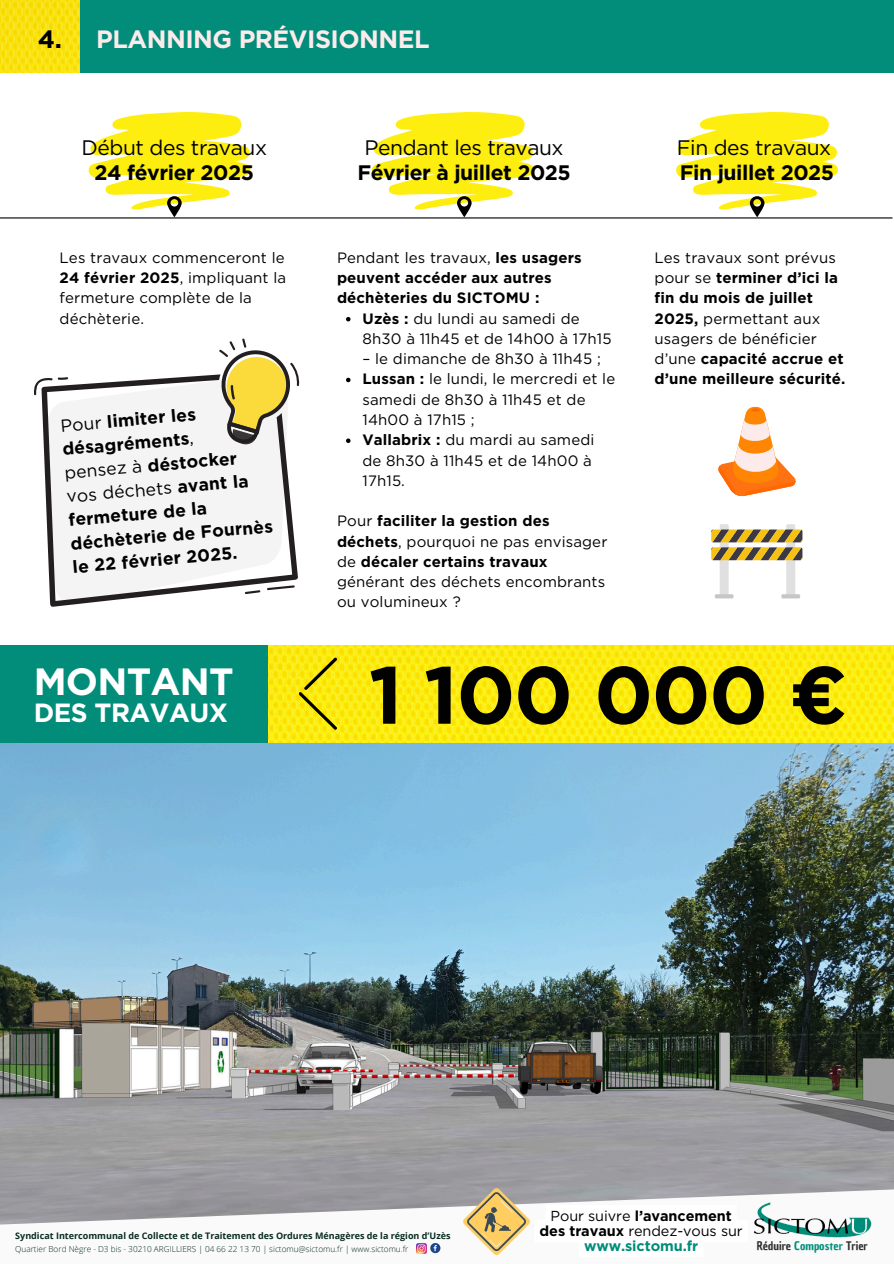
<style>
.page{position:relative;width:894px;height:1264px;background:#fff}
.page>*{position:absolute;margin:0;border:0;box-sizing:border-box;transform-origin:0 0}
.t1{font:700 80.85px "Gotham";letter-spacing:-.02em;color:#010101}
.t2{font:700 37.95px "Gotham";letter-spacing:-.02em;color:#fff}
.t3{font:700 26.25px "Gotham";letter-spacing:-.02em;color:#fff}
.t4{font:700 25.05px "Gotham";letter-spacing:-.02em;color:#fdeaeb}
.t5{font:700 25.05px "Gotham";color:#000}
.t6{font:700 21px/24.8px "Gotham";letter-spacing:-.02em;color:#000;text-align:center}
.t7{font:21px/24.8px "Gotham";letter-spacing:-.02em;color:#000;text-align:center}
.t8{font:700 17.4px/23.5px "Gotham";color:#000}
.t9{font:15px/20.2px "Gotham";letter-spacing:.01em;color:#000}
.t10{font:700 15px/20.2px "Gotham";letter-spacing:.01em;color:#000}
.t11{font:14.4px/15px "Gotham";letter-spacing:-.005em;color:#010101;text-align:center}
.t12{font:11.55px "Chau Philomene One";color:#2f2f2f}
.t13{font:700 9px "Open Sans";color:#092d1e}
.t14{font:300 8.25px "Open Sans";color:#092d1e}
.s1{font-weight:700}
.s2{font-weight:400}
.s3{font-weight:700;color:#018d7a}
.s4{color:#018d7a}
</style>
<div class="page">
<img style="left:0;top:742px;width:893px;height:378px">
<hr style="left:0;top:217px;width:892px;height:1px;background:#000">
<svg style="left:89px;top:112px;width:161px;height:105px"></svg>
<svg style="left:372px;top:112px;width:161px;height:105px"></svg>
<svg style="left:676px;top:112px;width:161px;height:105px"></svg>
<img style="left:268px;top:645px;width:625px;height:97px">
<img style="left:0;top:1120px;width:893px;height:67px">
<svg style="left:0;top:1187px;width:893px;height:67px"></svg>
<img style="left:752px;top:1200px;width:120px;height:39px">
<svg style="left:416px;top:1242px;width:24px;height:11px"></svg>
<svg style="left:41px;top:374px;width:257px;height:233px;fill:#f4f4f5"></svg>
<svg style="left:267px;top:585px;width:27px;height:5px"></svg>
<svg style="left:245px;top:590px;width:15px;height:4px"></svg>
<svg style="left:218px;top:338px;width:81px;height:106px"></svg>
<svg style="left:34px;top:377px;width:35px;height:18px"></svg>
<svg style="left:718px;top:407px;width:78px;height:90px"></svg>
<div style="left:719px;top:524px;width:9px;height:73px;background:#e0e0e0;border-radius:2px"></div>
<div style="left:786px;top:524px;width:9px;height:73px;background:#e0e0e0;border-radius:2px"></div>
<svg style="left:714px;top:594px;width:19px;height:4px"></svg>
<svg style="left:781px;top:594px;width:19px;height:4px"></svg>
<svg style="left:711px;top:529px;width:91px;height:31px;background:#ae9754"></svg>
<div style="left:80px;top:0;width:813px;height:73px;background:#018d7a"></div>
<img style="left:0;top:0;width:80px;height:73px">
<div style="left:0;top:645px;width:268px;height:97px;background:#018d7a"></div>
<svg style="left:299px;top:657px;width:38px;height:72px;background:#dfcf0e"></svg>
<svg style="left:462px;top:1187px;width:285px;height:68px"></svg>
<svg style="left:346px;top:317px;width:4px;height:4px"></svg>
<svg style="left:346px;top:378px;width:4px;height:4px"></svg>
<svg style="left:346px;top:438px;width:4px;height:5px"></svg>
<h6 class="t5" style="left:38px;top:24px;width:25px">4.</h6>
<h5 class="t4" style="left:96px;top:24px;width:335px">PLANNING PRÉVISIONNEL</h5>
<h2 class="t7" style="left:81px;top:135px;width:187px">Début des travaux<br><span class="s1">24 février 2025</span></h2>
<h3 class="t9" style="left:60px;top:247px;width:228px">Les travaux commenceront le<br><span class="s1">24 février 2025</span>, impliquant la fermeture complète de la déchèterie.</h3>
<p class="t8" style="left:59px;top:414px;width:204px;rotate:-5deg"><span class="s2">Pour</span> limiter les désagréments<span class="s2">,<br>pensez à</span> déstocker <span class="s2">vos déchets</span> avant la fermeture de la déchèterie de Fournès le 22 février 2025.</p>
<p class="t2" style="left:34px;top:658px;width:201px">MONTANT</p>
<p class="t3" style="left:34px;top:696px;width:196px">DES TRAVAUX</p>
<p class="t6" style="left:357px;top:135px;width:215px"><span class="s2">Pendant les travaux<br></span>Février à juillet 2025</p>
<p class="t6" style="left:676px;top:135px;width:159px;text-align:left"><span class="s2">Fin des travaux<br></span>Fin juillet 2025</p>
<p class="t10" style="left:337px;top:247px;width:246px"><span class="s2">Pendant les travaux,</span> les usagers peuvent accéder aux autres déchèteries du SICTOMU :</p>
<p class="t9" style="left:362px;top:308px;width:250px"><span class="s1">Uzès :</span> du lundi au samedi de<br>8h30 à 11h45 et de 14h00 à 17h15</p>
<p class="t9" style="left:362px;top:349px;width:240px">– le dimanche de 8h30 à 11h45 ;</p>
<p class="t9" style="left:362px;top:369px;width:254px"><span class="s1">Lussan :</span> le lundi, le mercredi et le samedi de 8h30 à 11h45 et de<br>14h00 à 17h15 ;</p>
<h6 class="t9" style="left:362px;top:430px;width:233px"><span class="s1">Vallabrix :</span> du mardi au samedi de 8h30 à 11h45 et de 14h00 à<br>17h15.</h6>
<p class="t9" style="left:337px;top:511px;width:272px">Pour <span class="s1">faciliter la gestion des déchets</span>, pourquoi ne pas envisager de <span class="s1">décaler certains travaux </span>générant des déchets encombrants ou volumineux ?</p>
<p class="t10" style="left:654px;top:247px;width:192px"><span class="s2">Les travaux sont prévus pour se</span> terminer d’ici la fin du mois de juillet<br>2025, <span class="s2">permettant aux usagers de bénéficier d’une</span> capacité accrue et d’une meilleure sécurité.</p>
<p class="t1" style="left:368px;top:646px;width:480px">1 100 000 €</p>
<h4 class="t13" style="left:15px;top:1229px;width:436px">Syndicat Intercommunal de Collecte et de Traitement des Ordures Ménagères de la région d’Uzès</h4>
<h4 class="t14" style="left:15px;top:1242px;width:394px">Quartier Bord Nègre - D3 bis - 30210 ARGILLIERS | 04 66 22 13 70 | sictomu@sictomu.fr | www.sictomu.fr</h4>
<h4 class="t11" style="left:539px;top:1208px;width:205px">Pour suivre <span class="s1">l’avancement des travaux</span> rendez-vous sur <span class="s3">www.sictomu.fr</span></h4>
<p class="t12" style="left:756px;top:1238px;width:112px">Réduire <span class="s4">Composter</span> Trier</p>
</div>
